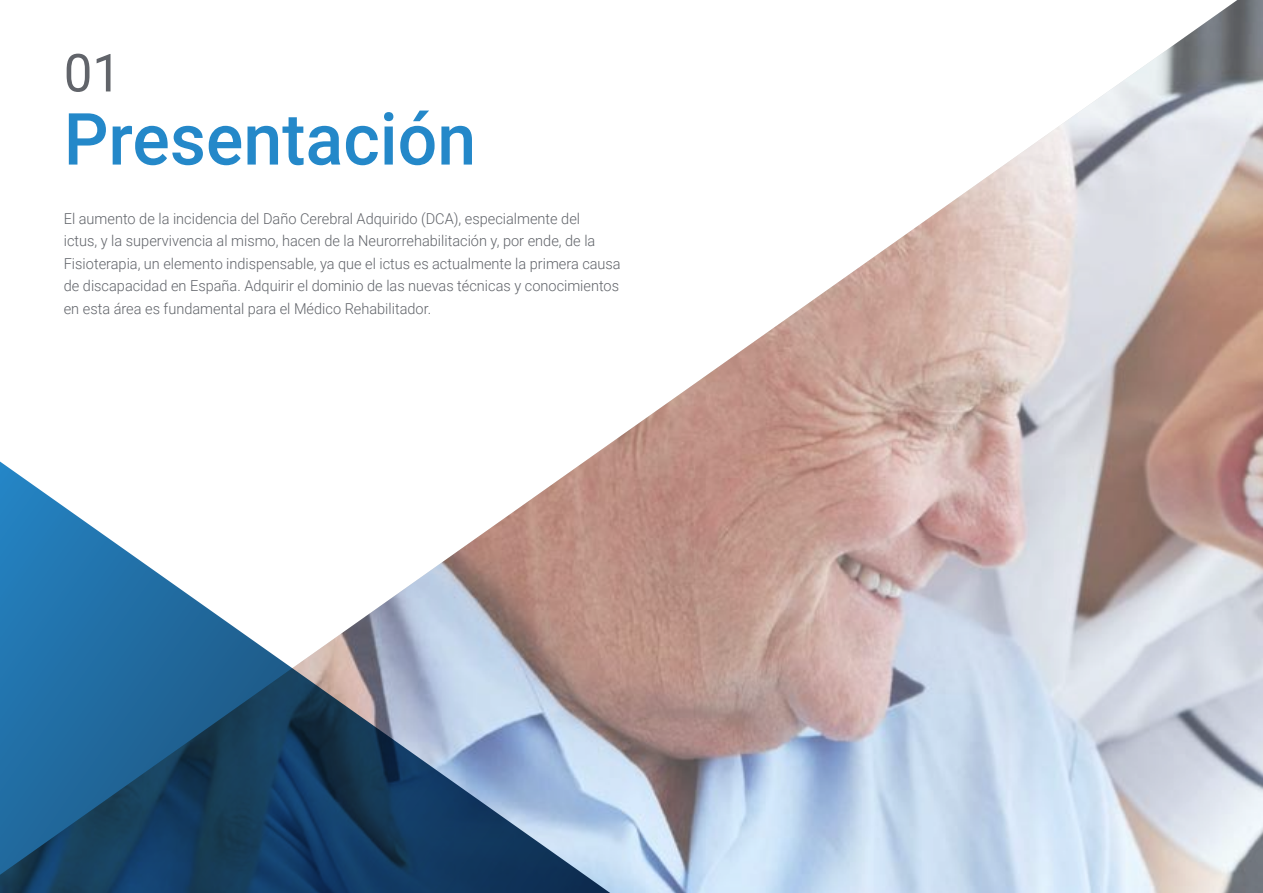
<style>
.page{position:relative;width:1263px;height:893px;background:#fff}
.page>*{position:absolute;margin:0;border:0;box-sizing:border-box;transform-origin:0 0}
.t1{font:500 72px "Roboto";color:#2488c9}
.t2{font:52.5px "Roboto";color:#61646a}
.t3{font:300 15px/22.5px "Roboto";color:#61646a}
</style>
<div class="page">
<img style="left:607px;top:0;width:656px;height:893px">
<svg style="left:0;top:446px;width:640px;height:447px"></svg>
<h2 class="t2" style="left:64px;top:36px;width:59px">01</h2>
<h1 class="t1" style="left:64px;top:89px;width:414px">Presentación</h1>
<p class="t3" style="left:64px;top:207px;width:558px">El aumento de la incidencia del Daño Cerebral Adquirido (DCA), especialmente del<br>ictus, y la supervivencia al mismo, hacen de la Neurorrehabilitación y, por ende, de la Fisioterapia, un elemento indispensable, ya que el ictus es actualmente la primera causa de discapacidad en España. Adquirir el dominio de las nuevas técnicas y conocimientos en esta área es fundamental para el Médico Rehabilitador.</p>
</div>
